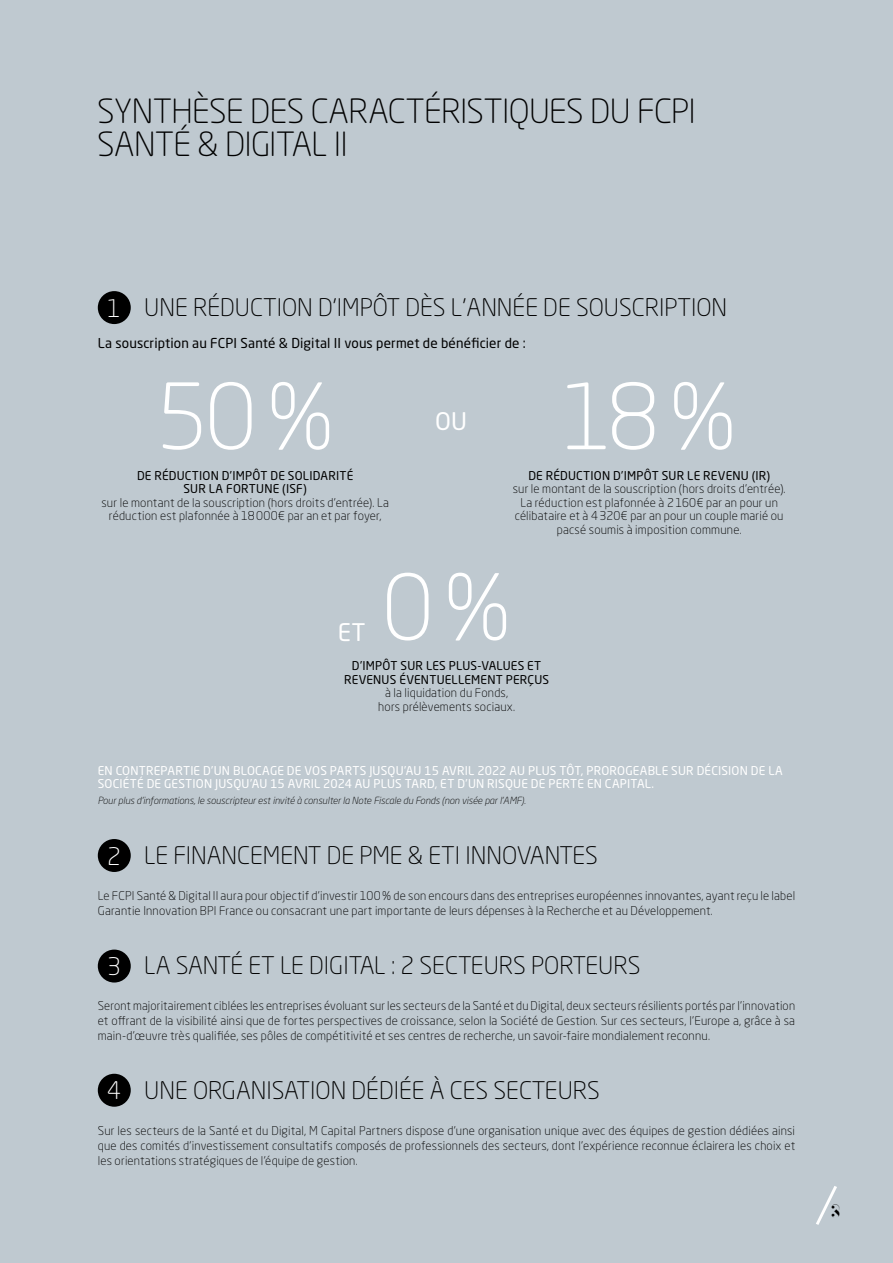
<style>
.page{position:relative;width:893px;height:1263px;background:#bfc9d0}
.page>*{position:absolute;margin:0;border:0;box-sizing:border-box;transform-origin:0 0}
.t1{font:300 90px "Neo Sans Pro";color:#fff}
.t2{font:300 33px/33px "Neo Sans Pro";letter-spacing:-.015em;color:#000}
.t3{font:300 24px "Neo Sans Pro";color:#000}
.t4{font:24px "Neo Sans Pro";color:#fff}
.t5{font:300 24px "Neo Sans Pro";color:#fff}
.t6{font:19.5px "Arg Old";color:#000}
.t7{font:13.5px "Neo Sans Pro";letter-spacing:.01em;color:#000}
.t8{font:300 12px/13.5px "Neo Sans Pro";letter-spacing:.015em;color:#000;text-align:center}
.t9{font:12px/13.5px "Neo Sans Pro";letter-spacing:.015em;color:#fff}
.t10{font:12px/13.5px "Neo Sans Pro";letter-spacing:.015em;color:#000;text-align:center}
.t11{font:italic 300 9.75px "Neo Sans Pro";color:#000}
</style>
<div class="page">
<svg style="left:816px;top:1186px;width:21px;height:39px"></svg>
<div style="left:98px;top:291px;width:33px;height:33px;background:#000;border-radius:50%"></div>
<div style="left:98px;top:839px;width:33px;height:33px;background:#000;border-radius:50%"></div>
<div style="left:98px;top:949px;width:33px;height:33px;background:#000;border-radius:50%"></div>
<div style="left:98px;top:1074px;width:33px;height:33px;background:#000;border-radius:50%"></div>
<h2 class="t2" style="left:97px;top:94px;width:600px">SYNTHÈSE DES CARACTÉRISTIQUES DU FCPI<br>SANTÉ &amp; DIGITAL II</h2>
<h3 class="t3" style="left:144px;top:293px;width:584px">UNE RÉDUCTION D’IMPÔT DÈS L’ANNÉE DE SOUSCRIPTION</h3>
<p class="t7" style="left:98px;top:334px;width:429px">La souscription au FCPI Santé &amp; Digital II vous permet de bénéficier de :</p>
<h3 class="t5" style="left:107px;top:293px;width:15px">1</h3>
<h1 class="t1" style="left:156px;top:363px;width:180px">50%</h1>
<p class="t10" style="left:137px;top:468px;width:218px">DE RÉDUCTION D’IMPÔT DE SOLIDARITÉ<br>SUR LA FORTUNE (ISF)</p>
<p class="t8" style="left:102px;top:495px;width:289px">sur le montant de la souscription (hors droits d’entrée). La réduction est plafonnée à 18000€ par an et par foyer,</p>
<h3 class="t4" style="left:435px;top:406px;width:33px">OU</h3>
<h1 class="t1" style="left:561px;top:363px;width:177px">18%</h1>
<p class="t10" style="left:528px;top:468px;width:243px">DE RÉDUCTION D’IMPÔT SUR LE REVENU (IR)</p>
<p class="t8" style="left:513px;top:482px;width:274px">sur le montant de la souscription (hors droits d’entrée).<br>La réduction est plafonnée à 2160€ par an pour un célibataire et à 4320€ par an pour un couple marié ou pacsé soumis à imposition commune.</p>
<h3 class="t4" style="left:338px;top:618px;width:29px">ET</h3>
<h1 class="t1" style="left:382px;top:553px;width:131px">0%</h1>
<p class="t10" style="left:344px;top:659px;width:207px">D’IMPÔT SUR LES PLUS-VALUES ET<br>REVENUS ÉVENTUELLEMENT PERÇUS</p>
<p class="t8" style="left:378px;top:686px;width:138px">à la liquidation du Fonds, hors prélèvements sociaux.</p>
<p class="t9" style="left:98px;top:763px;width:686px">EN CONTREPARTIE D’UN BLOCAGE DE VOS PARTS JUSQU’AU 15 AVRIL 2022 AU PLUS TÔT, PROROGEABLE SUR DÉCISION DE LA<br>SOCIÉTÉ DE GESTION JUSQU’AU 15 AVRIL 2024 AU PLUS TARD, ET D’UN RISQUE DE PERTE EN CAPITAL.</p>
<p class="t11" style="left:98px;top:795px;width:429px">Pour plus d’informations, le souscripteur est invité à consulter la Note Fiscale du Fonds (non visée par l’AMF).</p>
<h3 class="t3" style="left:144px;top:841px;width:455px">LE FINANCEMENT DE PME &amp; ETI INNOVANTES</h3>
<p class="t8" style="left:98px;top:888px;width:699px;line-height:15px;text-align:left">Le FCPI Santé &amp; Digital II aura pour objectif d’investir 100% de son encours dans des entreprises européennes innovantes, ayant reçu le label<br>Garantie Innovation BPI France ou consacrant une part importante de leurs dépenses à la Recherche et au Développement.</p>
<h3 class="t3" style="left:144px;top:951px;width:498px">LA SANTÉ ET LE DIGITAL : 2 SECTEURS PORTEURS</h3>
<p class="t8" style="left:98px;top:998px;width:699px;line-height:15px;text-align:justify">Seront majoritairement ciblées les entreprises évoluant sur les secteurs de la Santé et du Digital, deux secteurs résilients portés par l’innovation et offrant de la visibilité ainsi que de fortes perspectives de croissance, selon la Société de Gestion. Sur ces secteurs, l’Europe a, grâce à sa main-d’œuvre très qualifiée, ses pôles de compétitivité et ses centres de recherche, un savoir-faire mondialement reconnu.</p>
<h3 class="t3" style="left:144px;top:1076px;width:457px">UNE ORGANISATION DÉDIÉE À CES SECTEURS</h3>
<p class="t8" style="left:98px;top:1123px;width:699px;line-height:15px;text-align:justify">Sur les secteurs de la Santé et du Digital, M Capital Partners dispose d’une organisation unique avec des équipes de gestion dédiées ainsi que des comités d’investissement consultatifs composés de professionnels des secteurs, dont l’expérience reconnue éclairera les choix et les orientations stratégiques de l’équipe de gestion.</p>
<h3 class="t5" style="left:107px;top:841px;width:15px">2</h3>
<h3 class="t5" style="left:107px;top:952px;width:15px">3</h3>
<h3 class="t5" style="left:107px;top:1076px;width:15px">4</h3>
<h3 class="t6" style="left:832px;top:1200px;width:11px">3</h3>
</div>
